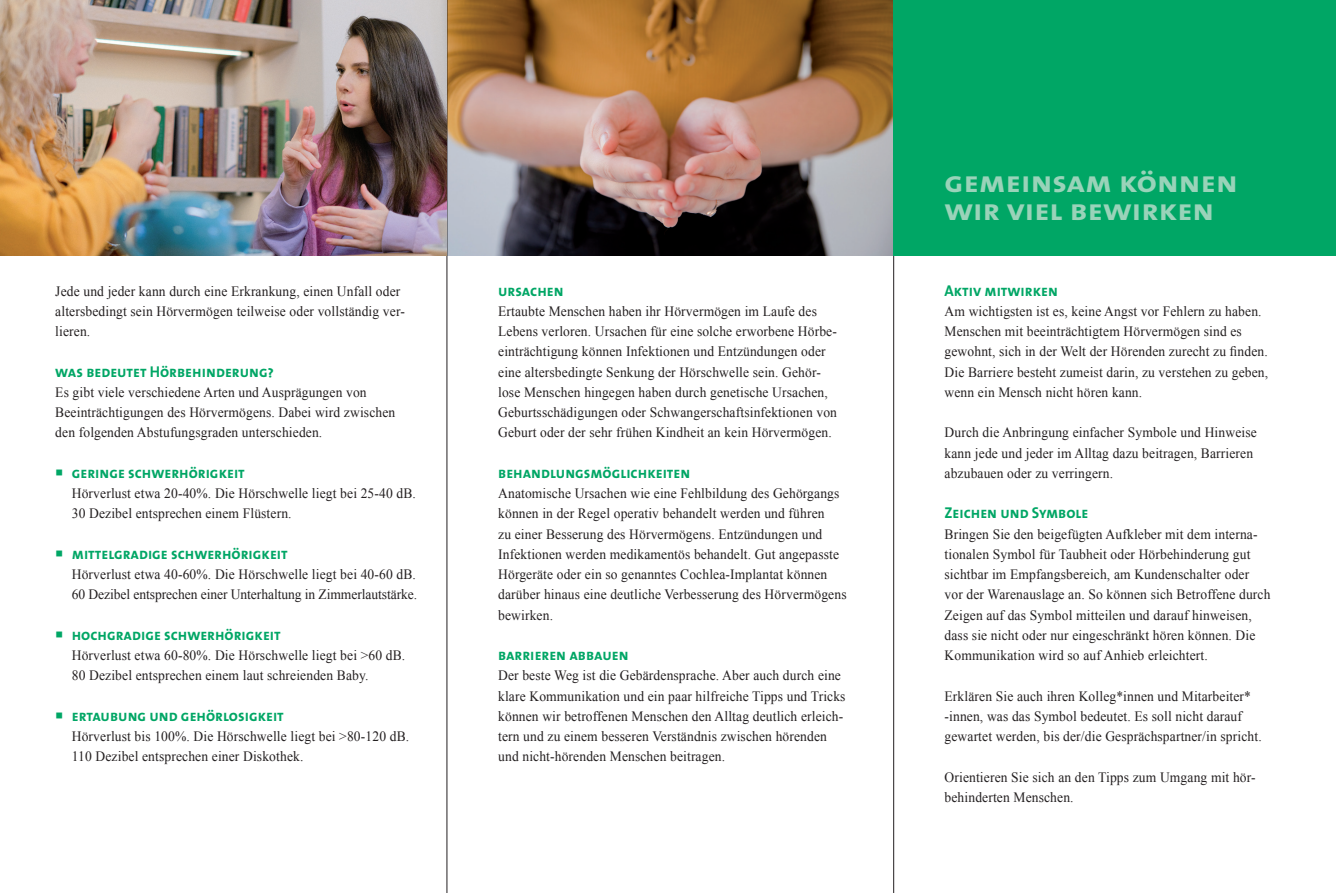
<style>
.page{position:relative;width:1336px;height:893px;background:#fff}
.page>*{position:absolute;margin:0;border:0;box-sizing:border-box;transform-origin:0 0}
.t1{font:30px/28.5px "The Sans Bold Caps";color:#99d3b9;scale:1.1 1}
.t2{font:15.75px "The Sans Bold Caps";color:#00a665;scale:.95 1}
.t3{font:14.25px/20.2px "Times New Roman";letter-spacing:.01em;color:#231f20;scale:.95 1}
</style>
<div class="page">
<img style="left:0;top:0;width:893px;height:255px">
<hr style="left:446px;top:0;width:1px;height:893px;background:#231f20">
<hr style="left:893px;top:0;width:1px;height:893px;background:#231f20">
<div style="left:893px;top:0;width:442px;height:255px;background:#00a665"></div>
<p class="t3" style="left:55px;top:280px;width:369px">Jede und jeder kann durch eine Erkrankung, einen Unfall oder altersbedingt sein Hörvermögen teilweise oder vollständig ver&shy;lieren.</p>
<p class="t2" style="left:55px;top:358px;width:231px">was bedeutet Hörbehinderung?</p>
<p class="t3" style="left:55px;top:382px;width:359px">Es gibt viele verschiedene Arten und Ausprägungen von<br>Beeinträchtigungen des Hörvermögens. Dabei wird zwischen den folgenden Abstufungsgraden unterschieden.</p>
<p class="t2" style="left:55px;top:459px;width:201px">○ geringe schwerhörigkeit</p>
<p class="t3" style="left:72px;top:483px;width:364px">Hörverlust etwa 20-40%. Die Hörschwelle liegt bei 25-40 dB.<br>30 Dezibel entsprechen einem Flüstern.</p>
<p class="t2" style="left:55px;top:540px;width:246px">○ mittelgradige schwerhörigkeit</p>
<p class="t3" style="left:72px;top:564px;width:365px">Hörverlust etwa 40-60%. Die Hörschwelle liegt bei 40-60 dB.<br>60 Dezibel entsprechen einer Unterhaltung in Zimmerlautstärke.</p>
<p class="t2" style="left:55px;top:621px;width:239px">○ hochgradige schwerhörigkeit</p>
<p class="t3" style="left:72px;top:645px;width:352px">Hörverlust etwa 60-80%. Die Hörschwelle liegt bei &gt;60 dB.<br>80 Dezibel entsprechen einem laut schreienden Baby.</p>
<p class="t2" style="left:55px;top:702px;width:242px">○ ertaubung und gehörlosigkeit</p>
<p class="t3" style="left:72px;top:726px;width:356px">Hörverlust bis 100%. Die Hörschwelle liegt bei &gt;80-120 dB.<br>110 Dezibel entsprechen einer Diskothek.</p>
<p class="t2" style="left:498px;top:277px;width:70px">ursachen</p>
<p class="t3" style="left:498px;top:301px;width:358px">Ertaubte Menschen haben ihr Hörvermögen im Laufe des Lebens verloren. Ursachen für eine solche erworbene Hörbe&shy;einträchtigung können Infektionen und Entzündungen oder eine altersbedingte Senkung der Hörschwelle sein. Gehör&shy;lose Menschen hingegen haben durch genetische Ursachen, Geburtsschädigungen oder Schwangerschaftsinfektionen von Geburt oder der sehr frühen Kindheit an kein Hörvermögen.</p>
<p class="t2" style="left:498px;top:459px;width:204px">behandlungsmöglichkeiten</p>
<p class="t3" style="left:498px;top:483px;width:368px">Anatomische Ursachen wie eine Fehlbildung des Gehörgangs können in der Regel operativ behandelt werden und führen<br>zu einer Besserung des Hörvermögens. Entzündungen und Infektionen werden medikamentös behandelt. Gut angepasste Hörgeräte oder ein so genanntes Cochlea-Implantat können darüber hinaus eine deutliche Verbesserung des Hörvermögens bewirken.</p>
<p class="t2" style="left:498px;top:642px;width:139px">barrieren abbauen</p>
<p class="t3" style="left:498px;top:665px;width:367px">Der beste Weg ist die Gebärdensprache. Aber auch durch eine klare Kommunikation und ein paar hilfreiche Tipps und Tricks können wir betroffenen Menschen den Alltag deutlich erleich&shy;tern und zu einem besseren Verständnis zwischen hörenden und nicht-hörenden Menschen beitragen.</p>
<h1 class="t1" style="left:944px;top:167px;width:268px">gemeinsam können wir viel bewirken</h1>
<p class="t2" style="left:944px;top:277px;width:121px">Aktiv mitwirken</p>
<p class="t3" style="left:944px;top:301px;width:342px">Am wichtigsten ist es, keine Angst vor Fehlern zu haben.<br>Menschen mit beeinträchtigtem Hörvermögen sind es gewohnt, sich in der Welt der Hörenden zurecht zu finden.<br>Die Barriere besteht zumeist darin, zu verstehen zu geben, wenn ein Mensch nicht hören kann.</p>
<p class="t3" style="left:944px;top:422px;width:330px">Durch die Anbringung einfacher Symbole und Hinweise kann jede und jeder im Alltag dazu beitragen, Barrieren abzubauen oder zu verringern.</p>
<p class="t2" style="left:944px;top:500px;width:153px">Zeichen und Symbole</p>
<p class="t3" style="left:944px;top:523px;width:344px">Bringen Sie den beigefügten Aufkleber mit dem interna&shy;tionalen Symbol für Taubheit oder Hörbehinderung gut sichtbar im Empfangsbereich, am Kundenschalter oder vor der Warenauslage an. So können sich Betroffene durch Zeigen auf das Symbol mitteilen und darauf hinweisen, dass sie nicht oder nur eingeschränkt hören können. Die Kommunikation wird so auf Anhieb erleichtert.</p>
<p class="t3" style="left:944px;top:685px;width:335px">Erklären Sie auch ihren Kolleg*innen und Mitarbeiter* -innen, was das Symbol bedeutet. Es soll nicht darauf gewartet werden, bis der/die Gesprächspartner/in spricht.</p>
<p class="t3" style="left:944px;top:766px;width:329px">Orientieren Sie sich an den Tipps zum Umgang mit hör&shy;behinderten Menschen.</p>
</div>
